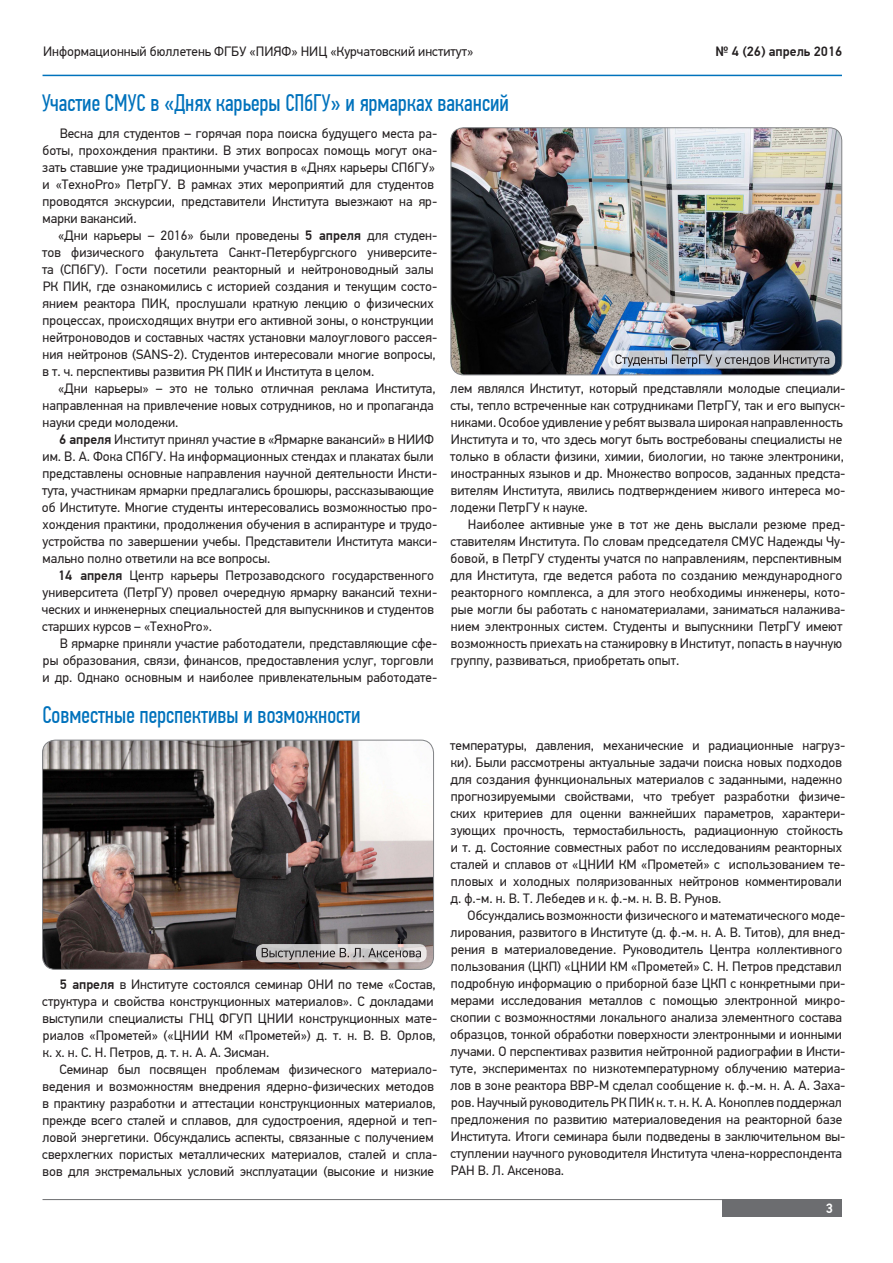
<style>
.page{position:relative;width:893px;height:1263px;background:#fff}
.page>*{position:absolute;margin:0;border:0;box-sizing:border-box;transform-origin:0 0}
.Head_1{font:24px "PF Din Text Comp Pro";color:#0072bc}
.Text_General{font:13.5px/17px "PF Din Text Pro";color:#231f20}
.t1{font:500 13.5px "PF Din Text Pro";color:#231f20}
.Lines{font:500 13.5px "PF Din Text Pro";color:#fff}
.s1{font-weight:500}
</style>
<div class="page">
<div style="left:723px;top:1199px;width:119px;height:17px;background:#6c6d70"></div>
<hr style="left:43px;top:75px;width:799px;height:1px;background:#0072bc">
<hr style="left:43px;top:1199px;width:799px;height:1px;background:#6c6d70">
<img style="left:451px;top:128px;width:391px;height:247px">
<div style="left:451px;top:128px;width:391px;height:247px;border:1px solid #808285;border-radius:13px"></div>
<img style="left:43px;top:740px;width:391px;height:229px">
<div style="left:42px;top:740px;width:392px;height:229px;border:1px solid #808285;border-radius:13px"></div>
<svg style="left:256px;top:944px;width:171px;height:18px"></svg>
<svg style="left:262px;top:948px;width:159px;height:12px"></svg>
<svg style="left:608px;top:350px;width:227px;height:19px"></svg>
<svg style="left:615px;top:354px;width:214px;height:13px"></svg>
<p class="Text_General" style="left:43px;top:43px;width:432px">Информационный бюллетень ФГБУ «ПИЯФ» НИЦ «Курчатовский институт»</p>
<p class="t1" style="left:715px;top:43px;width:128px">№ 4 (26) апрель 2016</p>
<p class="Head_1" style="left:42px;top:89px;width:468px">Участие СМУС в «Днях карьеры СПбГУ» и ярмарках вакансий</p>
<p class="Text_General" style="left:42px;top:125px;width:396px;text-indent:17px">Весна для студентов – горячая пора поиска будущего места ра&shy;боты, прохождения практики. В этих вопросах помощь могут ока&shy;зать ставшие уже традиционными участия в «Днях карьеры СПбГУ» и «ТехноPro» ПетрГУ. В рамках этих мероприятий для студентов проводятся экскурсии, представители Института выезжают на яр&shy;марки вакансий.</p>
<p class="Text_General" style="left:42px;top:227px;width:397px;text-indent:16px">«Дни карьеры – 2016» были проведены <span class="s1">5 апреля</span> для студен&shy;тов физического факультета Санкт-Петербургского университе&shy;та (СПбГУ). Гости посетили реакторный и нейтроноводный залы РК ПИК, где ознакомились с историей создания и текущим состо&shy;янием реактора ПИК, прослушали краткую лекцию о физических процессах, происходящих внутри его активной зоны, о конструкции нейтроноводов и составных частях установки малоуглового рассея&shy;ния нейтронов (SANS-2). Студентов интересовали многие вопросы, в т. ч. перспективы развития РК ПИК и Института в целом.</p>
<p class="Text_General" style="left:43px;top:380px;width:395px;text-indent:15px">«Дни карьеры» – это не только отличная реклама Института, направленная на привлечение новых сотрудников, но и пропаганда науки среди молодежи.</p>
<p class="Text_General" style="left:42px;top:431px;width:397px;text-indent:17px"><span class="s1">6 апреля</span> Институт принял участие в «Ярмарке вакансий» в НИИФ им. В. А. Фока СПбГУ. На информационных стендах и плакатах были представлены основные направления научной деятельности Инсти&shy;тута, участникам ярмарки предлагались брошюры, рассказывающие об Институте. Многие студенты интересовались возможностью про&shy;хождения практики, продолжения обучения в аспирантуре и трудо&shy;устройства по завершении учебы. Представители Института макси&shy;мально полно ответили на все вопросы.</p>
<p class="Text_General" style="left:42px;top:567px;width:397px;text-indent:16px"><span class="s1">14 апреля</span> Центр карьеры Петрозаводского государственного университета (ПетрГУ) провел очередную ярмарку вакансий техни&shy;ческих и инженерных специальностей для выпускников и студентов старших курсов – «ТехноPro».</p>
<p class="Text_General" style="left:43px;top:635px;width:396px;text-indent:17px">В ярмарке приняли участие работодатели, представляющие сфе&shy;ры образования, связи, финансов, предоставления услуг, торговли и др. Однако основным и наиболее привлекательным работодате-</p>
<p class="Head_1" style="left:42px;top:701px;width:320px">Совместные перспективы и возможности</p>
<p class="Text_General" style="left:42px;top:975px;width:397px;text-indent:18px"><span class="s1">5 апреля</span> в Институте состоялся семинар ОНИ по теме «Состав, структура и свойства конструкционных материалов». С докладами выступили специалисты ГНЦ ФГУП ЦНИИ конструкционных мате&shy;риалов «Прометей» («ЦНИИ КМ «Прометей») д. т. н. В. В. Орлов, к. х. н. С. Н. Петров, д. т. н. А. А. Зисман.</p>
<p class="Text_General" style="left:42px;top:1061px;width:397px;text-indent:17px">Семинар был посвящен проблемам физического материало&shy;ведения и возможностям внедрения ядерно-физических методов в практику разработки и аттестации конструкционных материалов, прежде всего сталей и сплавов, для судостроения, ядерной и теп&shy;ловой энергетики. Обсуждались аспекты, связанные с получением сверхлегких пористых металлических материалов, сталей и спла&shy;вов для экстремальных условий эксплуатации (высокие и низкие</p>
<p class="Text_General" style="left:450px;top:380px;width:397px">лем являлся Институт, который представляли молодые специали&shy;сты, тепло встреченные как сотрудниками ПетрГУ, так и его выпуск&shy;никами. Особое удивление у ребят вызвала широкая направленность Института и то, что здесь могут быть востребованы специалисты не только в области физики, химии, биологии, но также электроники, иностранных языков и др. Множество вопросов, заданных предста&shy;вителям Института, явились подтверждением живого интереса мо&shy;лодежи ПетрГУ к науке.</p>
<p class="Text_General" style="left:450px;top:516px;width:397px;text-indent:17px">Наиболее активные уже в тот же день выслали резюме пред&shy;ставителям Института. По словам председателя СМУС Надежды Чу&shy;бовой, в ПетрГУ студенты учатся по направлениям, перспективным для Института, где ведется работа по созданию международного реакторного комплекса, а для этого необходимы инженеры, кото&shy;рые могли бы работать с наноматериалами, заниматься налажива&shy;нием электронных систем. Студенты и выпускники ПетрГУ имеют возможность приехать на стажировку в Институт, попасть в научную группу, развиваться, приобретать опыт.</p>
<p class="Text_General" style="left:450px;top:737px;width:397px">температуры, давления, механические и радиационные нагруз&shy;ки). Были рассмотрены актуальные задачи поиска новых подходов для создания функциональных материалов с заданными, надежно прогнозируемыми свойствами, что требует разработки физиче&shy;ских критериев для оценки важнейших параметров, характери&shy;зующих прочность, термостабильность, радиационную стойкость и т. д. Состояние совместных работ по исследованиям реакторных сталей и сплавов от «ЦНИИ КМ «Прометей» с использованием те&shy;пловых и холодных поляризованных нейтронов комментировали д. ф.-м. н. В. Т. Лебедев и к. ф.-м. н. В. В. Рунов.</p>
<p class="Text_General" style="left:450px;top:907px;width:397px;text-indent:18px">Обсуждались возможности физического и математического моде&shy;лирования, развитого в Институте (д. ф.-м. н. А. В. Титов), для внед&shy;рения в материаловедение. Руководитель Центра коллективного пользования (ЦКП) «ЦНИИ КМ «Прометей» С. Н. Петров представил подробную информацию о приборной базе ЦКП с конкретными при&shy;мерами исследования металлов с помощью электронной микро&shy;скопии с возможностями локального анализа элементного состава образцов, тонкой обработки поверхности электронными и ионными лучами. О перспективах развития нейтронной радиографии в Инсти&shy;туте, экспериментах по низкотемпературному облучению материа&shy;лов в зоне реактора ВВР-М сделал сообщение к. ф.-м. н. А. А. Заха&shy;ров. Научный руководитель РК ПИК к. т. н. К. А. Коноплев поддержал предложения по развитию материаловедения на реакторной базе Института. Итоги семинара были подведены в заключительном вы&shy;ступлении научного руководителя Института члена-корреспондента РАН В. Л. Аксенова.</p>
<p class="Lines" style="left:826px;top:1200px;width:9px">3</p>
</div>
